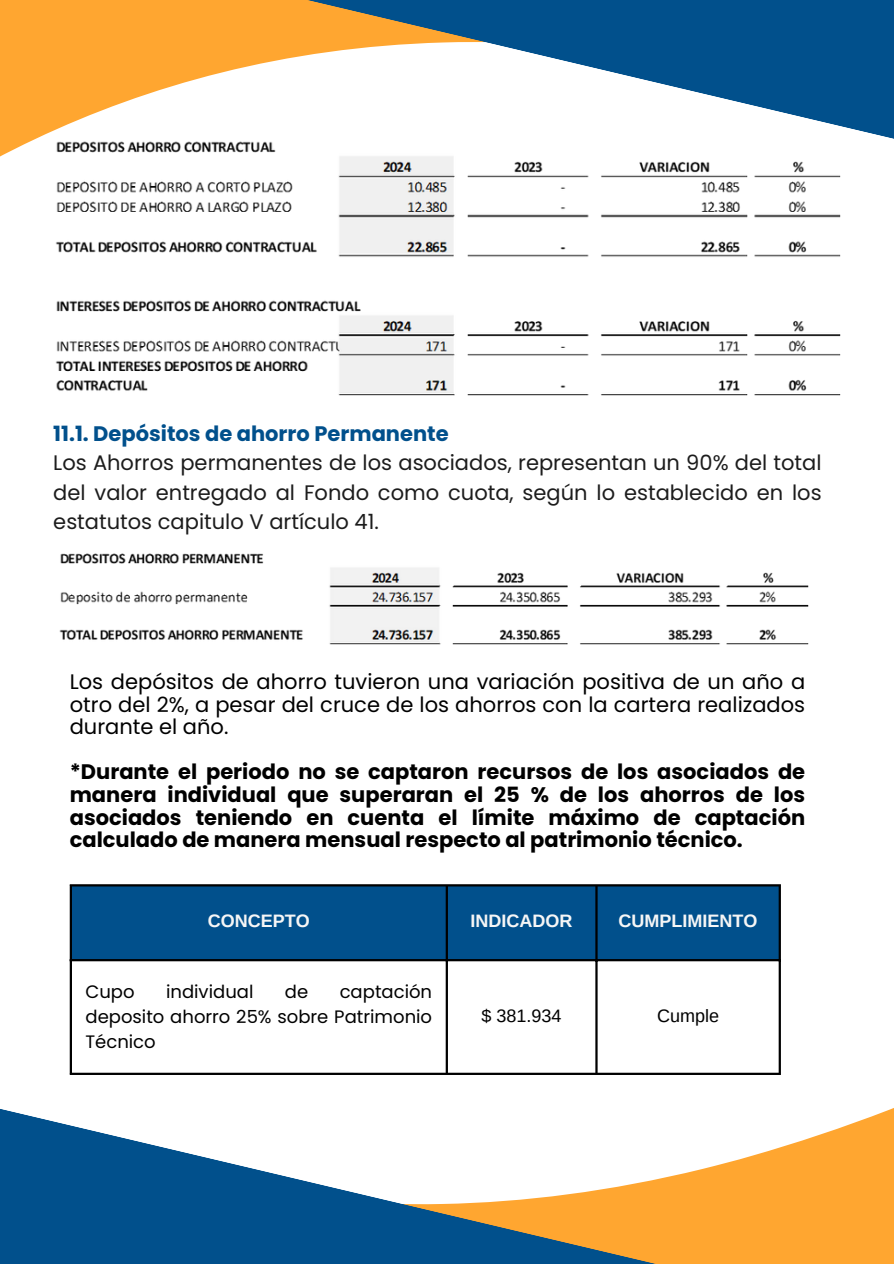
<style>
.page{position:relative;width:894px;height:1264px;background:#fff}
.page>*{position:absolute;margin:0;border:0;box-sizing:border-box;transform-origin:0 0}
.t1{font:700 21px/22.5px "Poppins";color:#000;text-align:justify}
.t2{font:21px/29.2px "Poppins";color:#1c1c1c;text-align:justify}
.t3{font:21px/22.5px "Poppins";color:#000;text-align:justify}
.t4{font:700 21px "Poppins";color:#01508c}
.t5{font:18px/24.8px "Poppins";color:#000;text-align:justify}
.t6{font:700 18px "Arimo";color:#f6f6f6}
.t7{font:18px "Arimo";color:#000}
</style>
<div class="page">
<svg style="left:736px;top:1068px;width:157px;height:195px;fill:#ffa630"></svg>
<svg style="left:0;top:0;width:225px;height:157px;fill:#ffa630"></svg>
<svg style="left:0;top:1065px;width:736px;height:198px"></svg>
<svg style="left:225px;top:0;width:668px;height:177px"></svg>
<img style="left:53px;top:137px;width:787px;height:258px">
<img style="left:59px;top:553px;width:749px;height:91px">
<div style="left:72px;top:886px;width:706px;height:73px;background:#01508c"></div>
<hr style="left:70px;top:886px;width:2px;height:186px;background:#000">
<hr style="left:445px;top:886px;width:3px;height:186px;background:#000">
<hr style="left:595px;top:886px;width:2px;height:186px;background:#000">
<hr style="left:778px;top:886px;width:2px;height:186px;background:#000">
<hr style="left:70px;top:884px;width:710px;height:2px;background:#000">
<hr style="left:70px;top:959px;width:710px;height:2px;background:#000">
<hr style="left:70px;top:1072px;width:710px;height:2px;background:#000">
<p class="t4" style="left:53px;top:419px;width:397px">11.1. Depósitos de ahorro Permanente</p>
<h1 class="t2" style="left:53px;top:448px;width:769px">Los Ahorros permanentes de los asociados, representan un 90% del total del valor entregado al Fondo como cuota, según lo establecido en los estatutos capitulo V artículo 41.</h1>
<p class="t3" style="left:70px;top:670px;width:736px">Los depósitos de ahorro tuvieron una variación positiva de un año a otro del 2%, a pesar del cruce de los ahorros con la cartera realizados durante el año.</p>
<p class="t1" style="left:70px;top:760px;width:736px">*Durante el periodo no se captaron recursos de los asociados de manera individual que superaran el 25 % de los ahorros de los asociados teniendo en cuenta el límite máximo de captación calculado de manera mensual respecto al patrimonio técnico.</p>
<p class="t6" style="left:208px;top:910px;width:103px">CONCEPTO</p>
<p class="t6" style="left:470px;top:910px;width:103px">INDICADOR</p>
<p class="t6" style="left:618px;top:910px;width:140px">CUMPLIMIENTO</p>
<p class="t5" style="left:85px;top:979px;width:348px;text-indent:254px">captación deposito ahorro 25% sobre Patrimonio Técnico</p>
<p class="t5" style="left:85px;top:979px;width:51px">Cupo</p>
<p class="t5" style="left:166px;top:979px;width:89px">individual</p>
<p class="t5" style="left:285px;top:979px;width:25px">de</p>
<p class="t7" style="left:481px;top:1005px;width:82px">$ 381.934</p>
<p class="t7" style="left:657px;top:1005px;width:64px">Cumple</p>
</div>
